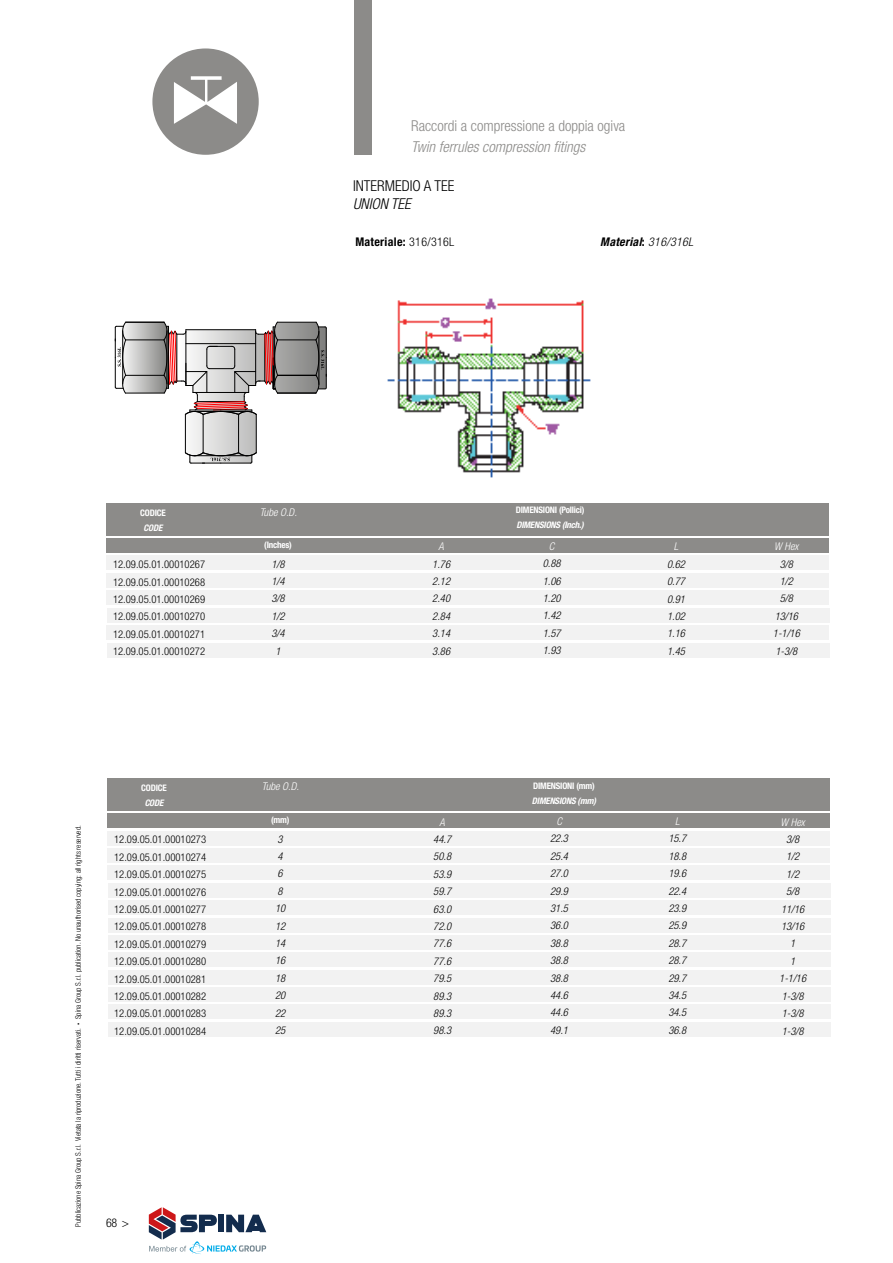
<style>
.page{position:relative;width:893px;height:1263px;background:#fff}
.page>*{position:absolute;margin:0;border:0;box-sizing:border-box;transform-origin:0 0}
.t1{font:300 condensed 15px "Helvetica Neue LT Std";color:#8c8b89}
.t2{font:italic 300 condensed 15px "Helvetica Neue LT Std";color:#8c8b89}
.t3{font:300 condensed 15px "Helvetica Neue LT Std";color:#000}
.t4{font:italic 300 condensed 15px "Helvetica Neue LT Std";color:#000}
.t5{font:700 condensed 12px "Helvetica Neue LT Std";letter-spacing:.025em;color:#000}
.t6{font:italic 700 condensed 12px "Helvetica Neue LT Std";letter-spacing:.025em;color:#000}
.t7{font:300 condensed 12px "Helvetica Neue LT Std";color:#000}
.t8{font:300 condensed 10.65px/17.4px "Helvetica Neue LT Std";color:#000;text-align:justify}
.t9{font:italic 300 condensed 10.65px/17.4px "Helvetica Neue LT Std";color:#000;text-align:justify}
.t10{font:italic 300 condensed 10.65px "Helvetica Neue LT Std";color:#fff}
.t11{font:700 condensed 9px "Helvetica Neue LT Std";letter-spacing:-.02em;color:#fff}
.t12{font:italic 700 condensed 9px "Helvetica Neue LT Std";letter-spacing:-.02em;color:#fff}
.t13{font:300 condensed 7.5px "Helvetica Neue LT Std";letter-spacing:-.005em;color:#000}
.s1{font-weight:300}
.s2{font-style:normal}
.s3{font-size:4.5px}
</style>
<div class="page">
<div style="left:354px;top:0;width:17px;height:155px;background:#8c8b89"></div>
<svg style="left:152px;top:48px;width:107px;height:107px"></svg>
<div style="left:106px;top:503px;width:723px;height:32px;background:#8c8b89"></div>
<div style="left:106px;top:556px;width:723px;height:14px;background:#f2f2f2"></div>
<div style="left:106px;top:538px;width:723px;height:15px;background:#8c8b89"></div>
<div style="left:106px;top:591px;width:723px;height:14px;background:#f2f2f2"></div>
<div style="left:107px;top:608px;width:723px;height:15px;background:#f2f2f2"></div>
<div style="left:106px;top:626px;width:723px;height:14px;background:#f2f2f2"></div>
<div style="left:106px;top:573px;width:723px;height:15px;background:#f2f2f2"></div>
<div style="left:107px;top:643px;width:723px;height:15px;background:#f2f2f2"></div>
<div style="left:107px;top:778px;width:723px;height:32px;background:#8c8b89"></div>
<div style="left:107px;top:831px;width:723px;height:14px;background:#f2f2f2"></div>
<div style="left:107px;top:813px;width:723px;height:15px;background:#8c8b89"></div>
<div style="left:107px;top:866px;width:723px;height:14px;background:#f2f2f2"></div>
<div style="left:108px;top:883px;width:723px;height:14px;background:#f2f2f2"></div>
<div style="left:108px;top:900px;width:722px;height:15px;background:#f2f2f2"></div>
<div style="left:107px;top:848px;width:723px;height:15px;background:#f2f2f2"></div>
<div style="left:108px;top:918px;width:723px;height:14px;background:#f2f2f2"></div>
<div style="left:108px;top:952px;width:723px;height:15px;background:#f2f2f2"></div>
<div style="left:108px;top:970px;width:723px;height:14px;background:#f2f2f2"></div>
<div style="left:108px;top:987px;width:723px;height:15px;background:#f2f2f2"></div>
<div style="left:108px;top:935px;width:723px;height:15px;background:#f2f2f2"></div>
<div style="left:108px;top:1005px;width:723px;height:14px;background:#f2f2f2"></div>
<div style="left:108px;top:1022px;width:723px;height:14px;background:#f2f2f2"></div>
<svg style="left:115px;top:322px;width:212px;height:142px"></svg>
<hr style="left:168px;top:326px;width:1px;height:31px;background:#000">
<img style="left:387px;top:298px;width:204px;height:180px">
<svg style="left:149px;top:1207px;width:117px;height:47px"></svg>
<h1 class="t1" style="left:411px;top:117px;width:216px">Raccordi a compressione a doppia ogiva</h1>
<h1 class="t2" style="left:411px;top:138px;width:176px">Twin ferrules compression fitings</h1>
<h1 class="t3" style="left:353px;top:177px;width:103px">INTERMEDIO A TEE</h1>
<h1 class="t4" style="left:353px;top:195px;width:59px">UNION TEE</h1>
<p class="t5" style="left:355px;top:234px;width:101px">Materiale: <span class="s1">316/316L</span></p>
<p class="t6" style="left:600px;top:234px;width:95px">Material<span class="s2">:</span> <span class="s1">316/316L</span></p>
<p class="t10" style="left:260px;top:506px;width:39px">Tube O.D.</p>
<p class="t11" style="left:140px;top:507px;width:27px">CODICE</p>
<p class="t12" style="left:144px;top:522px;width:20px">CODE</p>
<p class="t8" style="left:113px;top:555px;width:94px">12.09.05.01.00010267<br>12.09.05.01.00010268<br>12.09.05.01.00010269<br>12.09.05.01.00010270<br>12.09.05.01.00010271<br>12.09.05.01.00010272</p>
<p class="t9" style="left:271px;top:555px;width:15px;text-align:center">1/8<br>1/4<br>3/8<br>1/2<br>3/4<br>1</p>
<p class="t11" style="left:264px;top:540px;width:29px">(Inches)</p>
<p class="t13" style="left:74px;top:1227px;width:403px;rotate:-90deg">Pubblicazione Spina Group S.r.l. Vietata la riproduzione. Tutti i diritti riservati. <span class="s3">•</span> Spina Group S.r.l. publication. No unauthorised copying: all rights reserved.</p>
<p class="t11" style="left:141px;top:782px;width:27px">CODICE</p>
<p class="t12" style="left:145px;top:797px;width:20px">CODE</p>
<p class="t8" style="left:114px;top:831px;width:94px">12.09.05.01.00010273<br>12.09.05.01.00010274<br>12.09.05.01.00010275<br>12.09.05.01.00010276<br>12.09.05.01.00010277<br>12.09.05.01.00010278<br>12.09.05.01.00010279<br>12.09.05.01.00010280<br>12.09.05.01.00010281<br>12.09.05.01.00010282<br>12.09.05.01.00010283<br>12.09.05.01.00010284</p>
<p class="t7" style="left:106px;top:1216px;width:24px">68 &gt;</p>
<p class="t10" style="left:262px;top:780px;width:39px">Tube O.D.</p>
<p class="t11" style="left:271px;top:815px;width:20px">(mm)</p>
<p class="t9" style="left:275px;top:830px;width:12px;text-align:left">3<br>4<br>6<br>8<br>10<br>12<br>14<br>16<br>18<br>20<br>22<br>25</p>
<p class="t10" style="left:439px;top:540px;width:7px">A</p>
<p class="t9" style="left:432px;top:555px;width:19px">1.76<br>2.12<br>2.40<br>2.84<br>3.14<br>3.86</p>
<p class="t10" style="left:440px;top:816px;width:7px">A</p>
<p class="t9" style="left:433px;top:831px;width:19px">44.7<br>50.8<br>53.9<br>59.7<br>63.0<br>72.0<br>77.6<br>77.6<br>79.5<br>89.3<br>89.3<br>98.3</p>
<p class="t11" style="left:516px;top:504px;width:70px">DIMENSIONI (Pollici)</p>
<p class="t12" style="left:516px;top:519px;width:69px">DIMENSIONS (Inch.)</p>
<p class="t10" style="left:549px;top:540px;width:7px">C</p>
<p class="t9" style="left:543px;top:555px;width:19px">0.88<br>1.06<br>1.20<br>1.42<br>1.57<br>1.93</p>
<p class="t11" style="left:533px;top:780px;width:63px">DIMENSIONI (mm)</p>
<p class="t12" style="left:532px;top:795px;width:66px">DIMENSIONS (mm)</p>
<p class="t10" style="left:556px;top:815px;width:7px">C</p>
<p class="t9" style="left:550px;top:830px;width:19px">22.3<br>25.4<br>27.0<br>29.9<br>31.5<br>36.0<br>38.8<br>38.8<br>38.8<br>44.6<br>44.6<br>49.1</p>
<p class="t10" style="left:674px;top:541px;width:6px">L</p>
<p class="t9" style="left:667px;top:556px;width:19px">0.62<br>0.77<br>0.91<br>1.02<br>1.16<br>1.45</p>
<p class="t10" style="left:675px;top:815px;width:6px">L</p>
<p class="t9" style="left:668px;top:830px;width:19px">15.7<br>18.8<br>19.6<br>22.4<br>23.9<br>25.9<br>28.7<br>28.7<br>29.7<br>34.5<br>34.5<br>36.8</p>
<p class="t10" style="left:774px;top:540px;width:26px">W Hex</p>
<p class="t9" style="left:773px;top:555px;width:28px;text-align:center">3/8<br>1/2<br>5/8<br>13/16<br>1-1/16<br>1-3/8</p>
<p class="t10" style="left:781px;top:816px;width:26px">W Hex</p>
<p class="t9" style="left:779px;top:831px;width:28px;text-align:center">3/8<br>1/2<br>1/2<br>5/8<br>11/16<br>13/16<br>1<br>1<br>1-1/16<br>1-3/8<br>1-3/8<br>1-3/8</p>
</div>
